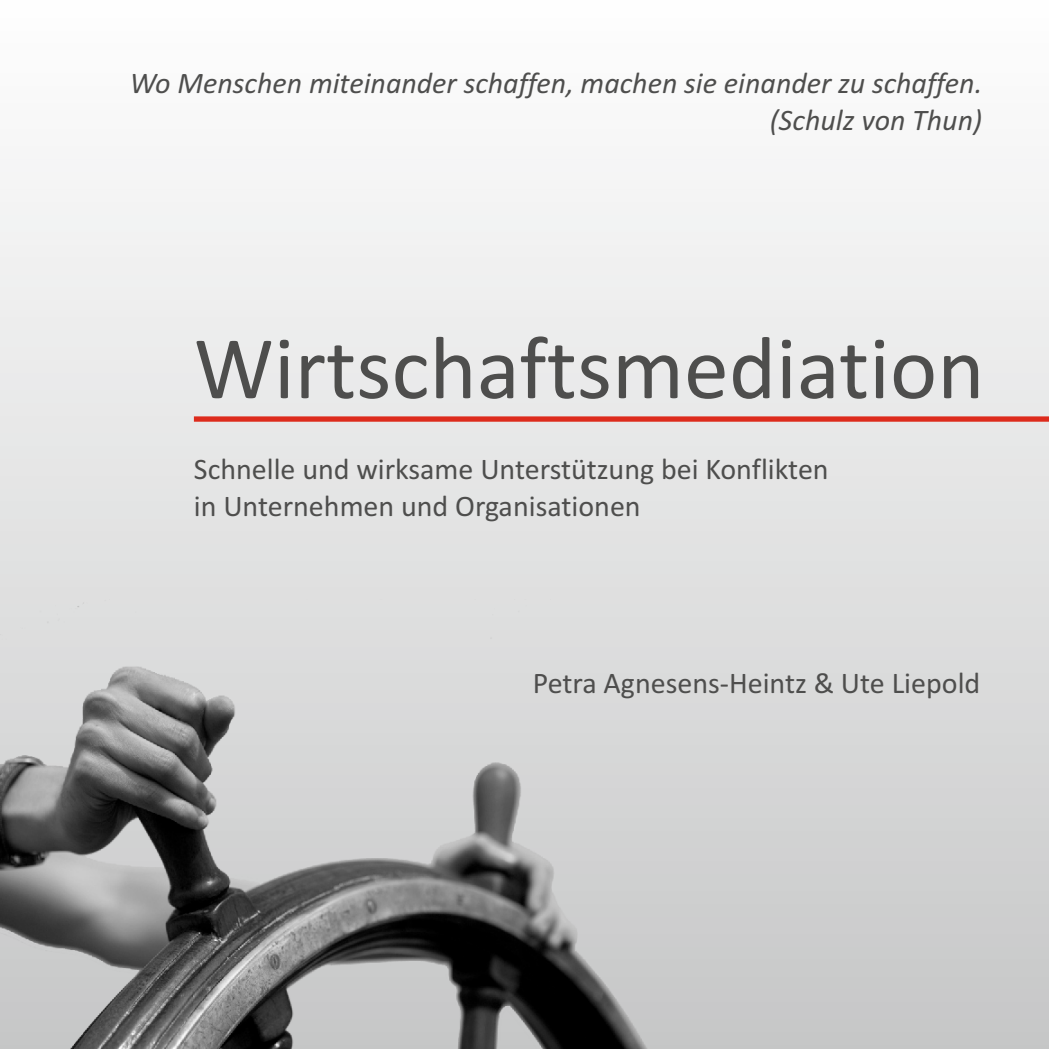
<style>
.page{position:relative;width:1049px;height:1049px;background:#fff}
.page>*{position:absolute;margin:0;border:0;box-sizing:border-box;transform-origin:0 0}
.t1{font:90px "Calibri";color:#4e4e4d}
.t2{font:30px/36.5px "Calibri";color:#4e4e4d}
.t3{font:italic 30px/36.5px "Calibri";color:#4e4e4d;text-align:right}
</style>
<div class="page">
<div style="left:0;top:0;width:1049px;height:1049px;background:linear-gradient(to bottom,#fefefe,#c6c7c7)"></div>
<div style="left:194px;top:416px;width:855px;height:6px;background:#dd2b1c"></div>
<img style="left:0;top:599px;width:659px;height:450px">
<p class="t3" style="left:130px;top:67px;width:854px">Wo Menschen miteinander schaffen, machen sie einander zu schaffen. (Schulz von Thun)</p>
<h1 class="t1" style="left:194px;top:330px;width:792px">Wirtschaftsmediation</h1>
<p class="t2" style="left:194px;top:453px;width:636px">Schnelle und wirksame Unterstützung bei Konflikten in Unternehmen und Organisationen</p>
<p class="t2" style="left:533px;top:667px;width:449px">Petra Agnesens-Heintz &amp; Ute Liepold</p>
</div>
